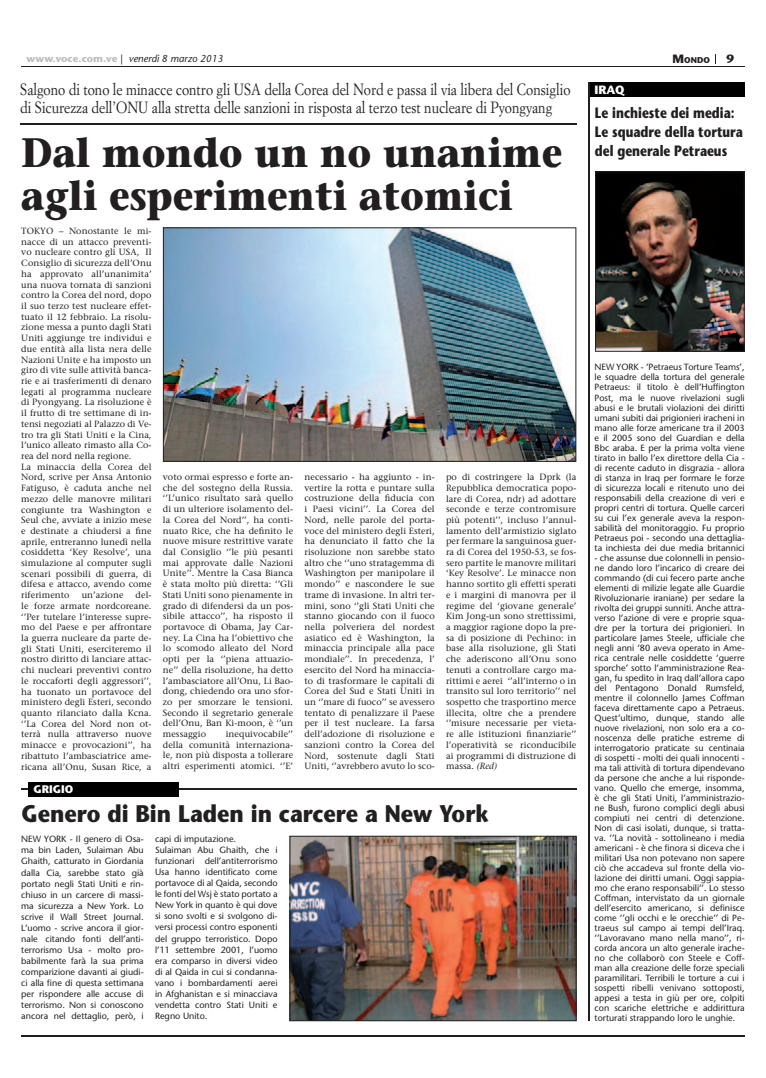
<style>
.page{position:relative;width:766px;height:1078px;background:#fff}
.page>*{position:absolute;margin:0;border:0;box-sizing:border-box;transform-origin:0 0}
.t1{font:700 41px/43px "Stone Serif";color:#231f20;scale:.9 1}
.t2{font:700 24px "Stone Sans";color:#231f20;scale:.9 1}
.t3{font:16px/18px "Simoncini Garamond";color:#231f20;scale:.86 1}
.t4{font:700 15px/19px "Stone Sans";color:#231f20;scale:.8 1}
.t5{font:700 12px "Stone Sans";color:#fff}
.t6{font:700 12px "Stone Sans";color:#231f20}
.t7{font:700 11px "Stone Sans";color:#fff}
.t8{font:italic 10px "Stone Sans";color:#231f20}
.t9{font:9px/10.7px "Stone Serif";letter-spacing:.005em;color:#231f20;text-align:justify}
.t10{font:9px/10px "Stone Sans";color:#231f20;text-align:justify}
.t11{font:700 8.4px "Stone Sans";color:#231f20}
.s1{font-weight:700;font-style:normal;color:#bcbdc0}
.s2{font-style:normal}
.s3{font-size:12px}
.s4{font-style:italic}
</style>
<div class="page">
<hr style="left:21px;top:1035px;width:723px;height:1px;background:#231f20">
<div style="left:589px;top:82px;width:155px;height:14px;background:#000"></div>
<hr style="left:588px;top:82px;width:1px;height:938px;background:#231f20">
<hr style="left:22px;top:787px;width:554px;height:1px;background:#231f20">
<div style="left:28px;top:781px;width:151px;height:15px;background:#000"></div>
<hr style="left:20px;top:123px;width:556px;height:1px;background:#231f20">
<img style="left:289px;top:835px;width:287px;height:185px">
<img style="left:163px;top:227px;width:413px;height:235px">
<img style="left:595px;top:171px;width:149px;height:181px">
<hr style="left:21px;top:66px;width:723px;height:1px;background:#231f20">
<p class="t8" style="left:27px;top:52px;width:198px"><span class="s1">www.voce.com.ve</span> <span class="s2">|</span> venerdì 8 marzo 2013</p>
<p class="t11" style="left:672px;top:55px;width:39px"><span class="s3">M</span>ONDO</p>
<h3 class="t6" style="left:726px;top:52px;width:9px">9</h3>
<h3 class="t3" style="left:20px;top:80px;width:641px">Salgono di tono le minacce contro gli USA della Corea del Nord e passa il via libera del Consiglio di Sicurezza dell’ONU alla stretta delle sanzioni in risposta al terzo test nucleare di Pyongyang</h3>
<h1 class="t1" style="left:21px;top:130px;width:602px">Dal mondo un no unanime agli esperimenti atomici</h1>
<p class="t9" style="left:21px;top:225px;width:132px;text-align:left">TOKYO – Nonostante le mi&shy;nacce di un attacco preventi&shy;vo nucleare contro gli USA, Il<br>Consiglio di sicurezza dell’Onu ha approvato all’unanimita’ una nuova tornata di sanzioni contro la Corea del nord, dopo il suo terzo test nucleare effet&shy;tuato il 12 febbraio. La risolu&shy;zione messa a punto dagli Stati<br>Uniti aggiunge tre individui e due entità alla lista nera delle<br>Nazioni Unite e ha imposto un giro di vite sulle attività banca&shy;rie e ai trasferimenti di denaro legati al programma nucleare di Pyongyang. La risoluzione è il frutto di tre settimane di in&shy;tensi negoziati al Palazzo di Ve&shy;tro tra gli Stati Uniti e la Cina, l’unico alleato rimasto alla Co&shy;rea del nord nella regione.<br>La minaccia della Corea del<br>Nord, scrive per Ansa Antonio<br>Fatiguso, è caduta anche nel mezzo delle manovre militari congiunte tra Washington e<br>Seul che, avviate a inizio mese e destinate a chiudersi a fine aprile, entreranno lunedì nella cosiddetta ‘Key Resolve’, una simulazione al computer sugli scenari possibili di guerra, di difesa e attacco, avendo come riferimento</p>
<p class="t9" style="left:21px;top:589px;width:132px;text-indent:114px">del&shy;le forze armate nordcoreane. ‘’Per tutelare l’interesse supre&shy;mo del Paese e per affrontare la guerra nucleare da parte de&shy;gli Stati Uniti, eserciteremo il nostro diritto di lanciare attac&shy;chi nucleari preventivi contro le roccaforti degli aggressori’’, ha tuonato un portavoce del ministero degli Esteri, secondo quanto rilanciato dalla Kcna. ‘’La Corea del Nord non ot&shy;terrà nulla attraverso nuove minacce e provocazioni’’, ha ribattuto l’ambasciatrice ame&shy;ricana all’Onu, Susan Rice, a</p>
<p class="t9" style="left:82px;top:589px;width:43px">un’azione</p>
<p class="t9" style="left:163px;top:471px;width:132px">voto ormai espresso e forte an&shy;che del sostegno della Russia. ‘’L’unico risultato sarà quello di un ulteriore isolamento del&shy;la Corea del Nord’’, ha conti&shy;nuato Rice, che ha definito le nuove misure restrittive varate dal Consiglio ‘’le più pesanti mai approvate dalle Nazioni Unite’’. Mentre la Casa Bianca è stata molto più diretta: ‘’Gli Stati Uniti sono pienamente in grado di difendersi da un pos&shy;sibile attacco’’, ha risposto il portavoce di Obama, Jay Car&shy;ney. La Cina ha l’obiettivo che lo scomodo alleato del Nord opti per la ‘’piena attuazio&shy;ne’’ della risoluzione, ha detto l’ambasciatore all’Onu, Li Bao&shy;dong, chiedendo ora uno sfor&shy;zo per smorzare le tensioni.<br>Secondo il segretario generale dell’Onu, Ban Ki-moon, è ‘’un messaggio</p>
<p class="t9" style="left:163px;top:728px;width:132px;text-indent:63px">inequivocabile’’ della comunità internaziona&shy;le, non più disposta a tollerare altri esperimenti atomici. ‘’E’</p>
<p class="t9" style="left:304px;top:471px;width:132px">necessario - ha aggiunto - in&shy;vertire la rotta e puntare sulla costruzione della fiducia con i Paesi vicini’’. La Corea del Nord, nelle parole del porta&shy;voce del ministero degli Esteri, ha denunciato il fatto che la risoluzione non sarebbe stato altro che ‘’uno stratagemma di Washington per manipolare il mondo’’ e nascondere le sue trame di invasione. In altri ter&shy;mini, sono ‘’gli Stati Uniti che stanno giocando con il fuoco nella polveriera del nordest asiatico ed è Washington, la minaccia principale alla pace mondiale’’. In precedenza, l’ esercito del Nord ha minaccia&shy;to di trasformare le capitali di Corea del Sud e Stati Uniti in un ‘’mare di fuoco’’ se avessero tentato di penalizzare il Paese per il test nucleare. La farsa dell’adozione di risoluzione e sanzioni contro la Corea del Nord, sostenute dagli Stati Uniti, ‘’avrebbero avuto lo sco-</p>
<p class="t9" style="left:446px;top:471px;width:132px">po di costringere la Dprk (la Repubblica democratica popo&shy;lare di Corea, ndr) ad adottare seconde e terze contromisure più potenti’’, incluso l’annul&shy;lamento dell’armistizio siglato per fermare la sanguinosa guer&shy;ra di Corea del 1950-53, se fos&shy;sero partite le manovre militari ‘Key Resolve’. Le minacce non hanno sortito gli effetti sperati e i margini di manovra per il regime del ‘giovane generale’ Kim Jong-un sono strettissimi, a maggior ragione dopo la pre&shy;sa di posizione di Pechino: in base alla risoluzione, gli Stati che aderiscono all’Onu sono tenuti a controllare cargo ma&shy;rittimi e aerei ‘’all’interno o in transito sul loro territorio’’ nel sospetto che trasportino merce illecita, oltre che a prendere ‘’misure necessarie per vieta&shy;re alle istituzioni finanziarie’’ l’operatività se riconducibile ai programmi di distruzione di massa. <span class="s4">(Red)</span></p>
<p class="t7" style="left:34px;top:782px;width:41px">GRIGIO</p>
<h2 class="t2" style="left:22px;top:799px;width:520px">Genero di Bin Laden in carcere a New York</h2>
<p class="t10" style="left:21px;top:833px;width:124px;line-height:11px">NEW YORK - Il genero di Osa&shy;ma bin Laden, Sulaiman Abu Ghaith, catturato in Giordania dalla Cia, sarebbe stato già portato negli Stati Uniti e rin&shy;chiuso in un carcere di massi&shy;ma sicurezza a New York. Lo scrive il Wall Street Journal.<br>L’uomo - scrive ancora il gior&shy;nale citando fonti dell’anti&shy;terrorismo Usa - molto pro&shy;babilmente farà la sua prima comparizione davanti ai giudi&shy;ci alla fine di questa settimana per rispondere alle accuse di terrorismo. Non si conoscono ancora nel dettaglio, però, i</p>
<p class="t10" style="left:155px;top:833px;width:124px;line-height:11px;text-align:left">capi di imputazione.<br>Sulaiman Abu Ghaith, che i funzionari dell’antiterrorismo<br>Usa hanno identificato come portavoce di al Qaida, secondo le fonti del Wsj è stato portato a<br>New York in quanto è qui dove si sono svolti e si svolgono di&shy;versi processi contro esponenti del gruppo terroristico. Dopo l’11 settembre 2001, l’uomo era comparso in diversi video di al Qaida in cui si condanna&shy;vano i bombardamenti aerei in Afghanistan e si minacciava vendetta contro Stati Uniti e<br>Regno Unito.</p>
<h3 class="t5" style="left:594px;top:82px;width:32px">IRAQ</h3>
<h3 class="t4" style="left:594px;top:103px;width:186px">Le inchieste dei media:<br>Le squadre della tortura del generale Petraeus</h3>
<p class="t10" style="left:594px;top:362px;width:152px">NEW YORK - ‘Petraeus Torture Teams’, le squadre della tortura del generale Petraeus: il titolo è dell’Huffington Post, ma le nuove rivelazioni sugli abusi e le brutali violazioni dei diritti umani subiti dai prigionieri iracheni in mano alle forze americane tra il 2003 e il 2005 sono del Guardian e della Bbc araba. E per la prima volta viene tirato in ballo l’ex direttore della Cia - di recente caduto in disgrazia - allora di stanza in Iraq per formare le forze di sicurezza locali e ritenuto uno dei responsabili della creazione di veri e propri centri di tortura. Quelle carceri su cui l’ex generale aveva la respon&shy;sabilità del monitoraggio. Fu proprio Petraeus poi - secondo una dettaglia&shy;ta inchiesta dei due media britannici</p>
<p class="t10" style="left:594px;top:552px;width:152px">- che assunse due colonnelli in pensio&shy;ne dando loro l’incarico di creare dei commando (di cui fecero parte anche elementi di milizie legate alle Guardie Rivoluzionarie iraniane) per sedare la rivolta dei gruppi sunniti. Anche attra&shy;verso l’azione di vere e proprie squa&shy;dre per la tortura dei prigionieri. In particolare James Steele, ufficiale che negli anni ‘80 aveva operato in Ame&shy;rica centrale nelle cosiddette ‘guerre sporche’ sotto l’amministrazione Rea&shy;gan, fu spedito in Iraq dall’allora capo del Pentagono Donald Rumsfeld, mentre il colonnello James Coffman faceva direttamente capo a Petraeus.<br>Quest’ultimo, dunque, stando alle nuove rivelazioni, non solo era a co&shy;noscenza delle pratiche estreme di interrogatorio praticate su centinaia di sospetti - molti dei quali innocenti - ma tali attività di tortura dipendevano da persone che anche a lui risponde&shy;vano. Quello che emerge, insomma, è che gli Stati Uniti, l’amministrazio&shy;ne Bush, furono complici degli abusi compiuti nei centri di detenzione.<br>Non di casi isolati, dunque, si tratta&shy;va. ‘’La novità - sottolineano i media americani - è che finora si diceva che i militari Usa non potevano non sapere ciò che accadeva sul fronte della vio&shy;lazione dei diritti umani. Oggi sappia&shy;mo che erano responsabili’’. Lo stesso Coffman, intervistato da un giornale dell’esercito americano, si definisce come ‘’gli occhi e le orecchie’’ di Pe&shy;traeus sul campo ai tempi dell’Iraq. ‘’Lavoravano mano nella mano’’, ri&shy;corda ancora un alto generale irache&shy;no che collaborò con Steele e Coff&shy;man alla creazione delle forze speciali paramilitari. Terribili le torture a cui i sospetti ribelli venivano sottoposti, appesi a testa in giù per ore, colpiti con scariche elettriche e addirittura torturati strappando loro le unghie.</p>
</div>
